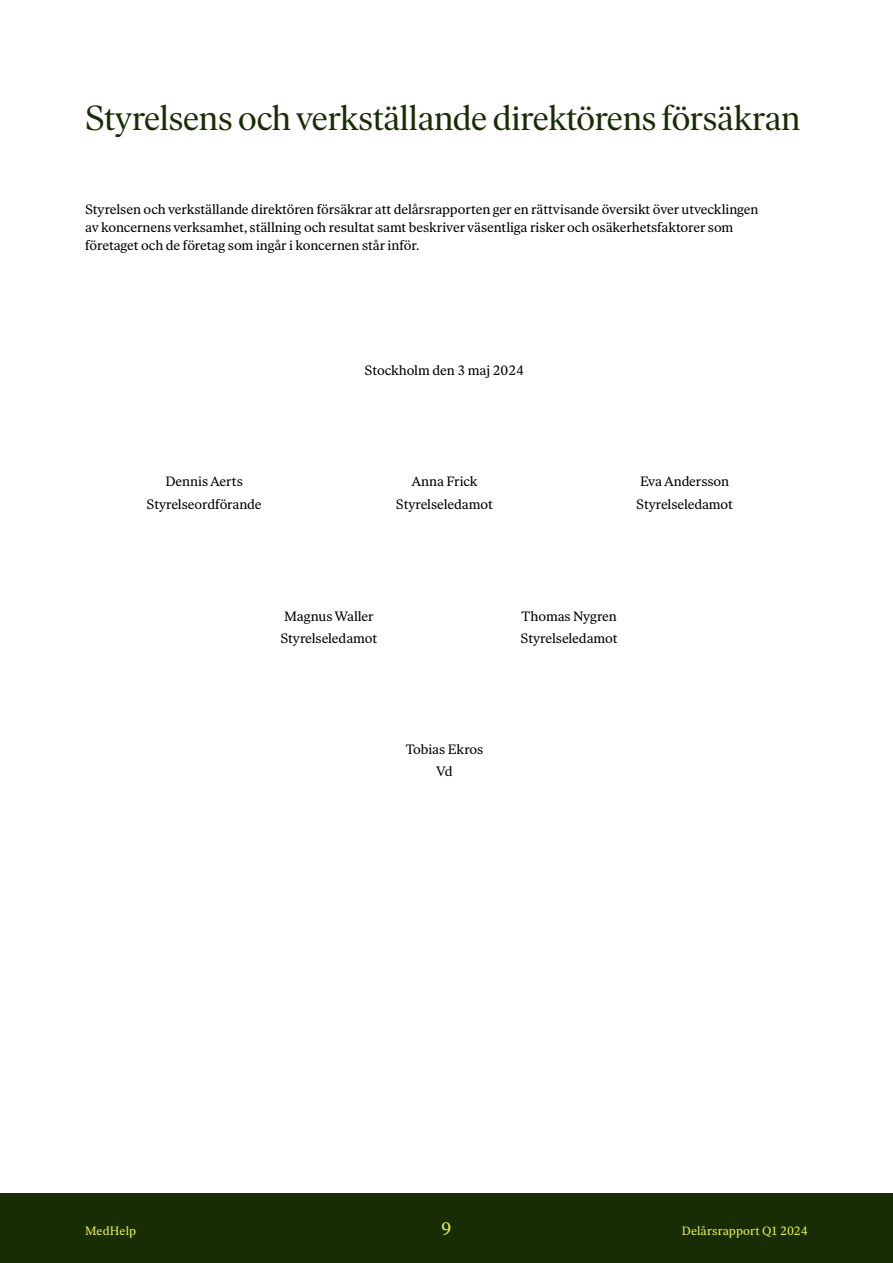
<style>
.page{position:relative;width:893px;height:1263px;background:#fff}
.page>*{position:absolute;margin:0;border:0;box-sizing:border-box;transform-origin:0 0}
.t1{font:34.5px "Ivar Headline";letter-spacing:-.005em;color:#192d05}
.t2{font:18px "Ivar Text";color:#e1f550}
.t3{font:13.5px/18px "Ivar Text";letter-spacing:-.005em;color:#000}
.t4{font:12px "Ivar Text";letter-spacing:.005em;color:#e1f550}
</style>
<div class="page">
<div style="left:0;top:1193px;width:893px;height:70px;background:#192d05"></div>
<h1 class="t1" style="left:85px;top:99px;width:717px">Styrelsens och verkställande direktörens försäkran</h1>
<p class="t3" style="left:85px;top:200px;width:675px">Styrelsen och verkställande direktören försäkrar att delårsrapporten ger en rättvisande översikt över utvecklingen av koncernens verksamhet, ställning och resultat samt beskriver väsentliga risker och osäkerhetsfaktorer som företaget och de företag som ingår i koncernen står inför.</p>
<p class="t3" style="left:365px;top:361px;width:161px">Stockholm den 3 maj 2024</p>
<p class="t3" style="left:165px;top:473px;width:79px">Dennis Aerts</p>
<p class="t3" style="left:411px;top:473px;width:67px">Anna Frick</p>
<p class="t3" style="left:640px;top:473px;width:91px">Eva Andersson</p>
<p class="t3" style="left:147px;top:495px;width:117px">Styrelseordförande</p>
<p class="t3" style="left:396px;top:495px;width:98px">Styrelseledamot</p>
<p class="t3" style="left:636px;top:495px;width:98px">Styrelseledamot</p>
<p class="t3" style="left:284px;top:607px;width:91px">Magnus Waller</p>
<p class="t3" style="left:521px;top:607px;width:97px">Thomas Nygren</p>
<p class="t3" style="left:280px;top:630px;width:98px">Styrelseledamot</p>
<p class="t3" style="left:521px;top:630px;width:98px">Styrelseledamot</p>
<p class="t3" style="left:405px;top:738px;width:80px;line-height:22.2px;text-align:center">Tobias Ekros<br>Vd</p>
<p class="t4" style="left:85px;top:1224px;width:53px">MedHelp</p>
<h2 class="t2" style="left:441px;top:1218px;width:12px">9</h2>
<p class="t4" style="left:682px;top:1224px;width:128px">Delårsrapport Q1 2024</p>
</div>
